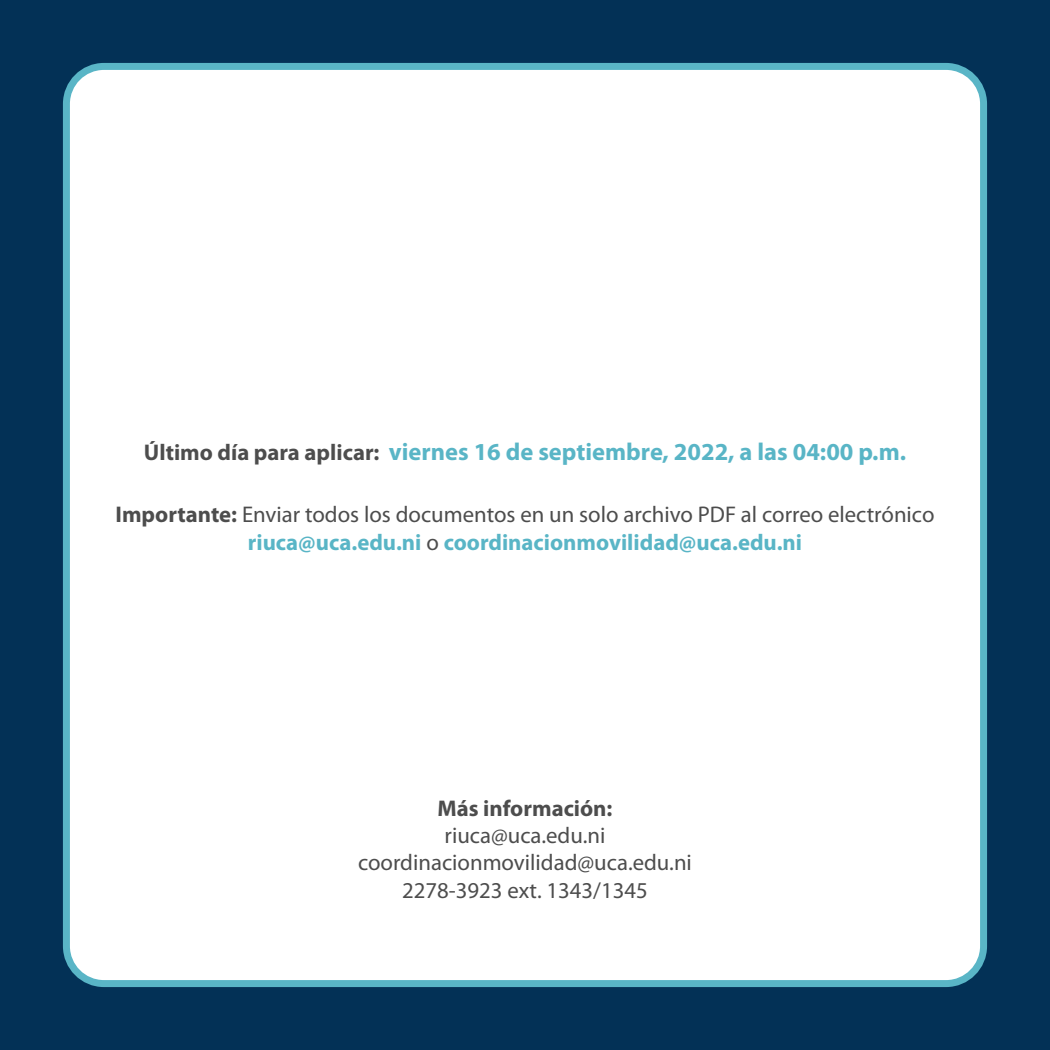
<style>
.page{position:relative;width:1050px;height:1050px;background:#033156}
.page>*{position:absolute;margin:0;border:0;box-sizing:border-box;transform-origin:0 0}
.t1{font:700 24.5px "Myriad Pro";color:#59b5c6}
.t2{font:22.75px/27.3px "Myriad Pro";color:#4d4d4d;text-align:center}
.t3{font:700 22.75px "Myriad Pro";color:#4d4d4d}
.s1{font-size:22.75px;color:#4d4d4d}
.s2{font-weight:700}
.s3{font-weight:700;color:#59b5c6}
</style>
<div class="page">
<div style="left:66px;top:66px;width:918px;height:918px;background:#fff;border-radius:38px"></div>
<div style="left:63px;top:63px;width:924px;height:924px;border:7px solid #59b5c6;border-radius:38px"></div>
<p class="t1" style="left:144px;top:436px;width:764px"><span class="s1">Último día para aplicar:</span> viernes 16 de septiembre, 2022, a las 04:00 p.m.</p>
<p class="t2" style="left:115px;top:501px;width:821px"><span class="s2">Importante:</span> Enviar todos los documentos en un solo archivo PDF al correo electrónico <span class="s3">riuca@uca.edu.ni</span> o <span class="s3">coordinacionmovilidad@uca.edu.ni</span></p>
<p class="t3" style="left:437px;top:793px;width:177px">Más información:</p>
<p class="t2" style="left:358px;top:821px;width:335px">riuca@uca.edu.ni coordinacionmovilidad@uca.edu.ni<br>2278-3923 ext. 1343/1345</p>
</div>
